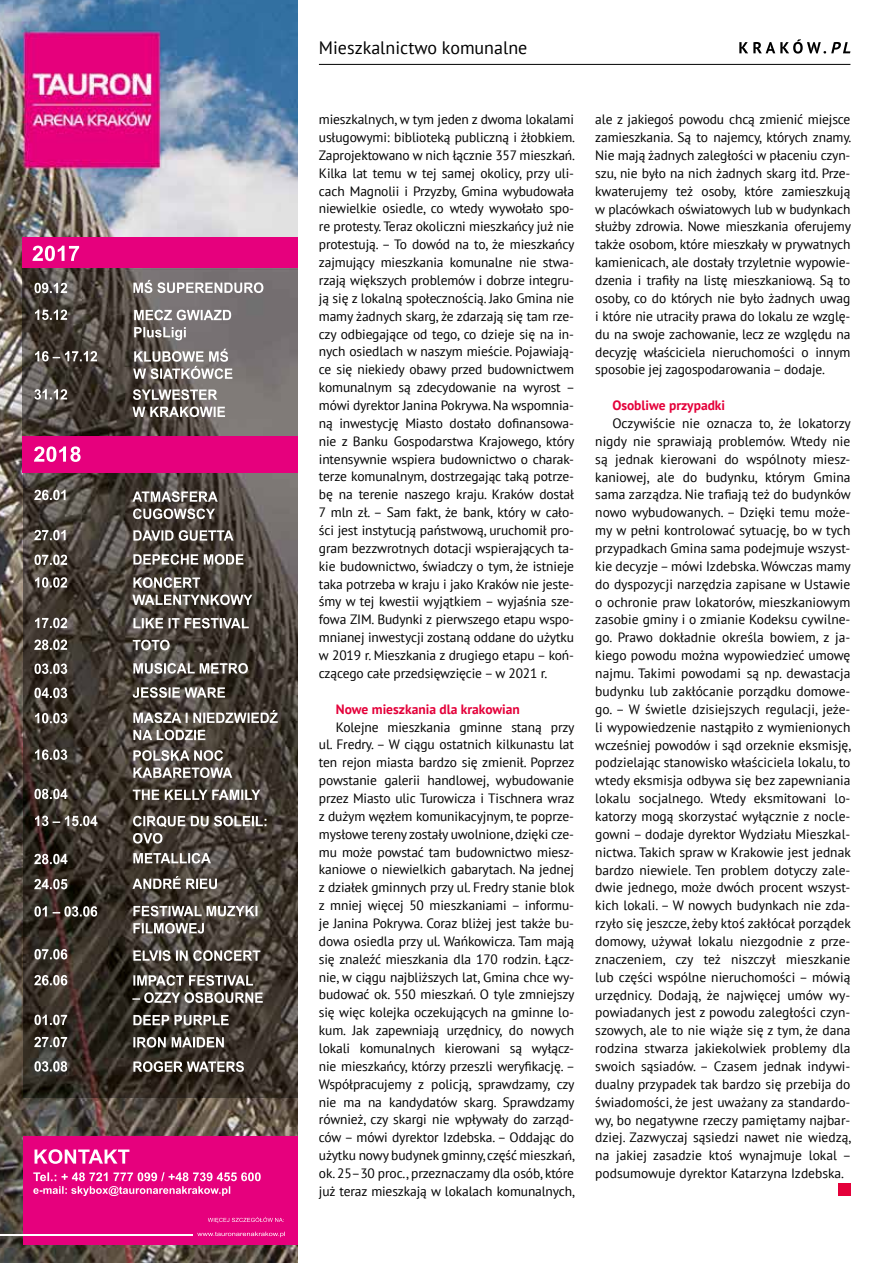
<style>
.page{position:relative;width:893px;height:1263px;background:#fff}
.page>*{position:absolute;margin:0;border:0;box-sizing:border-box;transform-origin:0 0}
.t1{font:18px "PT Sans";color:#000}
.t2{font:13.5px/17.9px "PT Sans";letter-spacing:-.01em;color:#000;text-align:justify}
.t3{font:700 13.5px "PT Sans";color:#e4003a}
</style>
<div class="page">
<svg style="left:739px;top:39px;width:111px;height:15px"></svg>
<hr style="left:319px;top:64px;width:531px;height:1px;background:#000">
<div style="left:838px;top:1183px;width:12px;height:13px;background:#e4003a"></div>
<img style="left:0;top:0;width:298px;height:1263px">
<img style="left:23px;top:472px;width:275px;height:625px">
<img style="left:22px;top:237px;width:276px;height:200px">
<img style="left:23px;top:1136px;width:275px;height:109px">
<div style="left:22px;top:437px;width:276px;height:35px;background:#e6007d"></div>
<img style="left:0;top:1235px;width:192px;height:1px">
<h1 class="t1" style="left:319px;top:36px;width:210px">Mieszkalnictwo komunalne</h1>
<p class="t2" style="left:319px;top:110px;width:258px">mieszkalnych, w tym jeden z dwoma lokalami usługowymi: biblioteką publiczną i żłobkiem.<br>Zaprojektowano w nich łącznie 357 mieszkań.<br>Kilka lat temu w tej samej okolicy, przy uli&shy;cach Magnolii i Przyzby, Gmina wybudowała niewielkie osiedle, co wtedy wywołało spo&shy;re protesty. Teraz okoliczni mieszkańcy już nie protestują. – To dowód na to, że mieszkańcy zajmujący mieszkania komunalne nie stwa&shy;rzają większych problemów i dobrze integru&shy;ją się z lokalną społecznością. Jako Gmina nie mamy żadnych skarg, że zdarzają się tam rze&shy;czy odbiegające od tego, co dzieje się na in&shy;nych osiedlach w naszym mieście. Pojawiają&shy;ce się niekiedy obawy przed budownictwem komunalnym są zdecydowanie na wyrost – mówi dyrektor Janina Pokrywa. Na wspomnia&shy;ną inwestycję Miasto dostało dofinansowa&shy;nie z Banku Gospodarstwa Krajowego, który intensywnie wspiera budownictwo o charak&shy;terze komunalnym, dostrzegając taką potrze&shy;bę na terenie naszego kraju. Kraków dostał 7 mln zł. – Sam fakt, że bank, który w cało&shy;ści jest instytucją państwową, uruchomił pro&shy;gram bezzwrotnych dotacji wspierających ta&shy;kie budownictwo, świadczy o tym, że istnieje taka potrzeba w kraju i jako Kraków nie jeste&shy;śmy w tej kwestii wyjątkiem – wyjaśnia sze&shy;fowa ZIM. Budynki z pierwszego etapu wspo&shy;mnianej inwestycji zostaną oddane do użytku w 2019 r. Mieszkania z drugiego etapu – koń&shy;czącego całe przedsięwzięcie – w 2021 r.</p>
<p class="t3" style="left:336px;top:700px;width:185px">Nowe mieszkania dla krakowian</p>
<p class="t2" style="left:319px;top:717px;width:258px;text-indent:17px">Kolejne mieszkania gminne staną przy ul. Fredry. – W ciągu ostatnich kilkunastu lat ten rejon miasta bardzo się zmienił. Poprzez powstanie galerii handlowej, wybudowanie przez Miasto ulic Turowicza i Tischnera wraz z dużym węzłem komunikacyjnym, te poprze&shy;mysłowe tereny zostały uwolnione, dzięki cze&shy;mu może powstać tam budownictwo miesz&shy;kaniowe o niewielkich gabarytach. Na jednej z działek gminnych przy ul. Fredry stanie blok z mniej więcej 50 mieszkaniami – informu&shy;je Janina Pokrywa. Coraz bliżej jest także bu&shy;dowa osiedla przy ul. Wańkowicza. Tam mają się znaleźć mieszkania dla 170 rodzin. Łącz&shy;nie, w ciągu najbliższych lat, Gmina chce wy&shy;budować ok. 550 mieszkań. O tyle zmniejszy się więc kolejka oczekujących na gminne lo&shy;kum. Jak zapewniają urzędnicy, do nowych lokali komunalnych kierowani są wyłącz&shy;nie mieszkańcy, którzy przeszli weryfikację. – Współpracujemy z policją, sprawdzamy, czy nie ma na kandydatów skarg. Sprawdzamy również, czy skargi nie wpływały do zarząd&shy;ców – mówi dyrektor Izdebska. – Oddając do użytku nowy budynek gminny, część mieszkań, ok. 25–30 proc., przeznaczamy dla osób, które już teraz mieszkają w lokalach komunalnych,</p>
<p class="t2" style="left:595px;top:110px;width:258px">ale z jakiegoś powodu chcą zmienić miejsce zamieszkania. Są to najemcy, których znamy.<br>Nie mają żadnych zaległości w płaceniu czyn&shy;szu, nie było na nich żadnych skarg itd. Prze&shy;kwaterujemy też osoby, które zamieszkują w placówkach oświatowych lub w budynkach służby zdrowia. Nowe mieszkania oferujemy także osobom, które mieszkały w prywatnych kamienicach, ale dostały trzyletnie wypowie&shy;dzenia i trafiły na listę mieszkaniową. Są to osoby, co do których nie było żadnych uwag i które nie utraciły prawa do lokalu ze wzglę&shy;du na swoje zachowanie, lecz ze względu na decyzję właściciela nieruchomości o innym sposobie jej zagospodarowania – dodaje.</p>
<p class="t3" style="left:612px;top:396px;width:114px">Osobliwe przypadki</p>
<p class="t2" style="left:595px;top:414px;width:258px;text-indent:17px">Oczywiście nie oznacza to, że lokatorzy nigdy nie sprawiają problemów. Wtedy nie są jednak kierowani do wspólnoty miesz&shy;kaniowej, ale do budynku, którym Gmina sama zarządza. Nie trafiają też do budynków nowo wybudowanych. – Dzięki temu może&shy;my w pełni kontrolować sytuację, bo w tych przypadkach Gmina sama podejmuje wszyst&shy;kie decyzje – mówi Izdebska. Wówczas mamy do dyspozycji narzędzia zapisane w Ustawie o ochronie praw lokatorów, mieszkaniowym zasobie gminy i o zmianie Kodeksu cywilne&shy;go. Prawo dokładnie określa bowiem, z ja&shy;kiego powodu można wypowiedzieć umowę najmu. Takimi powodami są np. dewastacja budynku lub zakłócanie porządku domowe&shy;go. – W świetle dzisiejszych regulacji, jeże&shy;li wypowiedzenie nastąpiło z wymienionych wcześniej powodów i sąd orzeknie eksmisję, podzielając stanowisko właściciela lokalu, to wtedy eksmisja odbywa się bez zapewniania lokalu socjalnego. Wtedy eksmitowani lo&shy;katorzy mogą skorzystać wyłącznie z nocle&shy;gowni – dodaje dyrektor Wydziału Mieszkal&shy;nictwa. Takich spraw w Krakowie jest jednak bardzo niewiele. Ten problem dotyczy zale&shy;dwie jednego, może dwóch procent wszyst&shy;kich lokali. – W nowych budynkach nie zda&shy;rzyło się jeszcze, żeby ktoś zakłócał porządek domowy, używał lokalu niezgodnie z prze&shy;znaczeniem, czy też niszczył mieszkanie lub części wspólne nieruchomości – mówią urzędnicy. Dodają, że najwięcej umów wy&shy;powiadanych jest z powodu zaległości czyn&shy;szowych, ale to nie wiąże się z tym, że dana rodzina stwarza jakiekolwiek problemy dla swoich sąsiadów. – Czasem jednak indywi&shy;dualny przypadek tak bardzo się przebija do świadomości, że jest uważany za standardo&shy;wy, bo negatywne rzeczy pamiętamy najbar&shy;dziej. Zazwyczaj sąsiedzi nawet nie wiedzą, na jakiej zasadzie ktoś wynajmuje lokal – podsumowuje dyrektor Katarzyna Izdebska.</p>
</div>
